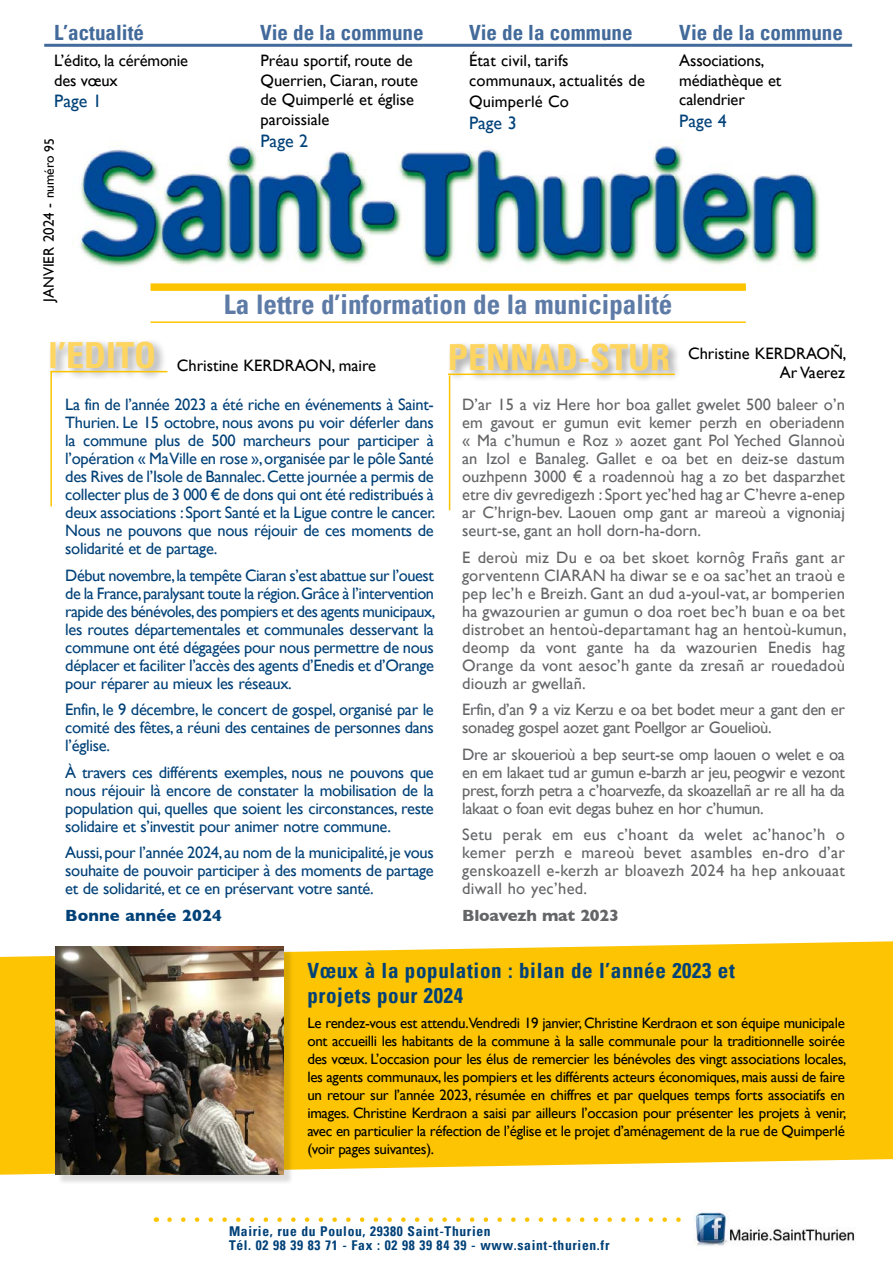
<style>
.page{position:relative;width:893px;height:1263px;background:#fff}
.page>*{position:absolute;margin:0;border:0;box-sizing:border-box;transform-origin:0 0}
.t1{font:700 condensed 36px "Univers";color:#fed561}
.t2{font:700 condensed 27px "Univers";color:#5d7ba6}
.t3{font:700 condensed 21px "Univers";color:#426a9a}
.t4{font:700 condensed 21px/25.3px "Univers";letter-spacing:.03em;color:#004178}
.t5{font:18px "Gill Sans";color:#004178}
.t6{font:16.5px/18px "Gill Sans";letter-spacing:-.02em;color:#004178;text-align:justify}
.t7{font:16.5px/18px "Gill Sans";color:#646567;text-align:justify}
.t8{font:16.5px/20px "Gill Sans";color:#000}
.t9{font:16.5px/18px "Gill Sans";letter-spacing:-.02em;color:#646567}
.t10{font:700 16.5px "Gill Sans";letter-spacing:-.01em;color:#646567}
.t11{font:700 16.5px "Gill Sans";letter-spacing:.01em;color:#004178}
.t12{font:15px/18px "Gill Sans";letter-spacing:-.02em;color:#000;text-align:justify}
.t13{font:15px "Gill Sans";color:#000}
.t14{font:700 condensed 13.5px/13.5px "Univers";letter-spacing:.05em;color:#004178}
.s1{font-style:inherit}
.s2{font-size:13.5px}
.s3{font-family:"Univers";font-weight:700;font-stretch:condensed;font-size:36px;color:#fed561}
</style>
<div class="page">
<svg style="left:0;top:941px;width:893px;height:234px;fill:#fcc403"></svg>
<img style="left:72px;top:139px;width:748px;height:128px">
<svg style="left:169px;top:1217px;width:512px;height:5px"></svg>
<div style="left:151px;top:283px;width:595px;height:8px;background:#fcc400"></div>
<hr style="left:151px;top:321px;width:595px;height:2px;background:#fcc400">
<hr style="left:44px;top:44px;width:808px;height:3px;background:#426a9a">
<div style="left:47px;top:337px;width:120px;height:44px;background:#000;opacity:.4"></div>
<img style="left:694px;top:1211px;width:161px;height:35px">
<hr style="left:50px;top:372px;width:2px;height:134px;background:#fcc400">
<hr style="left:50px;top:371px;width:117px;height:1px;background:#fcc400">
<div style="left:447px;top:340px;width:234px;height:42px;background:#000;opacity:.4"></div>
<hr style="left:449px;top:375px;width:1px;height:135px;background:#fcc400">
<hr style="left:448px;top:374px;width:227px;height:1px;background:#fcc400">
<div style="left:57px;top:948px;width:237px;height:236px;background:#000;opacity:.14"></div>
<img style="left:55px;top:946px;width:229px;height:228px">
<p class="t3" style="left:54px;top:20px;width:91px">L’actualité</p>
<p class="t3" style="left:679px;top:20px;width:165px">Vie de la commune</p>
<p class="t8" style="left:260px;top:50px;width:159px">Préau sportif, route de<br>Querrien, Ciaran, route de Quimperlé et église paroissiale</p>
<p class="t5" style="left:260px;top:130px;width:49px">Page 2</p>
<p class="t3" style="left:260px;top:20px;width:165px">Vie de la commune</p>
<p class="t3" style="left:469px;top:20px;width:165px">Vie de la commune</p>
<p class="t8" style="left:469px;top:50px;width:177px">État civil, tarifs communaux, actualités de</p>
<p class="t8" style="left:469px;top:92px;width:102px">Quimperlé Co</p>
<p class="t5" style="left:469px;top:112px;width:49px">Page 3</p>
<p class="t8" style="left:54px;top:50px;width:135px">L’édito, la cérémonie des vœux</p>
<p class="t5" style="left:54px;top:91px;width:49px">Page 1</p>
<p class="t8" style="left:679px;top:50px;width:104px">Associations, médiathèque et calendrier</p>
<p class="t5" style="left:679px;top:110px;width:49px">Page 4</p>
<p class="t13" style="left:40px;top:302px;width:165px;rotate:-90deg">JANVIER 2024 <span class="s1">-</span> <span class="s2">numéro 95</span></p>
<h2 class="t2" style="left:224px;top:288px;width:450px">La lettre d’information de la municipalité</h2>
<h1 class="t1" style="left:48px;top:333px;width:109px">l’EDITO</h1>
<p class="t6" style="left:65px;top:396px;width:372px">La fin de l’année 2023 a été riche en événements à Saint-Thurien. Le 15 octobre, nous avons pu voir déferler dans la commune plus de 500 marcheurs pour participer à l’opération « Ma Ville en rose », organisée par le pôle Santé des Rives de l’Isole de Bannalec. Cette journée a permis de collecter plus de 3 000 € de dons qui ont été redistribués à deux associations : Sport Santé et la Ligue contre le cancer.<br>Nous ne pouvons que nous réjouir de ces moments de solidarité et de partage.</p>
<p class="t6" style="left:65px;top:566px;width:371px">Début novembre, la tempête Ciaran s’est abattue sur l’ouest de la France, paralysant toute la région. Grâce à l’intervention rapide des bénévoles, des pompiers et des agents municipaux, les routes départementales et communales desservant la commune ont été dégagées pour nous permettre de nous déplacer et faciliter l’accès des agents d’Enedis et d’Orange pour réparer au mieux les réseaux.</p>
<p class="t6" style="left:65px;top:701px;width:370px">Enfin, le 9 décembre, le concert de gospel, organisé par le comité des fêtes, a réuni des centaines de personnes dans l’église.</p>
<p class="t6" style="left:65px;top:763px;width:370px">À travers ces différents exemples, nous ne pouvons que nous réjouir là encore de constater la mobilisation de la population qui, quelles que soient les circonstances, reste solidaire et s’investit pour animer notre commune.</p>
<p class="t6" style="left:65px;top:844px;width:370px">Aussi, pour l’année 2024, au nom de la municipalité, je vous souhaite de pouvoir participer à des moments de partage et de solidarité, et ce en préservant votre santé.</p>
<p class="t11" style="left:65px;top:902px;width:158px">Bonne année 2024</p>
<p class="t8" style="left:177px;top:355px;width:201px">Christine KERDRAON, maire</p>
<p class="t8" style="left:448px;top:344px;width:400px;line-height:18.8px;text-align:right"><span class="s3">PENNAD-STUR</span> Christine KERDRAOÑ,<br>Ar Vaerez</p>
<p class="t7" style="left:462px;top:396px;width:384px">D’ar 15 a viz Here hor boa gallet gwelet 500 baleer o’n em gavout er gumun evit kemer perzh en oberiadenn « Ma c’humun e Roz » aozet gant Pol Yeched Glannoù an Izol e Banaleg. Gallet e oa bet en deiz-se dastum ouzhpenn 3000 € a roadennoù hag a zo bet dasparzhet etre div gevredigezh : Sport yec’hed hag ar C’hevre a-enep ar C’hrign-bev. Laouen omp gant ar mareoù a vignoniaj seurt-se, gant an holl dorn-ha-dorn.</p>
<p class="t7" style="left:462px;top:548px;width:386px">E deroù miz Du e oa bet skoet kornôg Frañs gant ar gorventenn CIARAN ha diwar se e oa sac’het an traoù e pep lec’h e Breizh. Gant an dud a-youl-vat, ar bomperien ha gwazourien ar gumun o doa roet bec’h buan e oa bet distrobet an hentoù-departamant hag an hentoù-kumun, deomp da vont gante ha da wazourien Enedis hag Orange da vont aesoc’h gante da zresañ ar rouedadoù diouzh ar gwellañ.</p>
<p class="t9" style="left:462px;top:701px;width:384px">Erfin, d’an 9 a viz Kerzu e oa bet bodet meur a gant den er sonadeg gospel aozet gant Poellgor ar Gouelioù.</p>
<p class="t7" style="left:462px;top:745px;width:384px">Dre ar skouerioù a bep seurt-se omp laouen o welet e oa en em lakaet tud ar gumun e-barzh ar jeu, peogwir e vezont prest, forzh petra a c’hoarvezfe, da skoazellañ ar re all ha da lakaat o foan evit degas buhez en hor c’humun.</p>
<p class="t7" style="left:462px;top:826px;width:384px">Setu perak em eus c’hoant da welet ac’hanoc’h o kemer perzh e mareoù bevet asambles en-dro d’ar genskoazell e-kerzh ar bloavezh 2024 ha hep ankouaat diwall ho yec’hed.</p>
<p class="t10" style="left:462px;top:902px;width:158px">Bloavezh mat 2023</p>
<p class="t4" style="left:307px;top:958px;width:429px">Vœux à la population : bilan de l’année 2023 et projets pour 2024</p>
<p class="t12" style="left:307px;top:1013px;width:541px">Le rendez-vous est attendu.Vendredi 19 janvier, Christine Kerdraon et son équipe municipale ont accueilli les habitants de la commune à la salle communale pour la traditionnelle soirée des vœux. L’occasion pour les élus de remercier les bénévoles des vingt associations locales, les agents communaux, les pompiers et les différents acteurs économiques, mais aussi de faire un retour sur l’année 2023, résumée en chiffres et par quelques temps forts associatifs en images. Christine Kerdraon a saisi par ailleurs l’occasion pour présenter les projets à venir, avec en particulier la réfection de l’église et le projet d’aménagement de la rue de Quimperlé (voir pages suivantes).</p>
<p class="t14" style="left:229px;top:1225px;width:382px">Mairie, rue du Poulou, 29380 Saint-Thurien<br>Tél. 02 98 39 83 71 - Fax : 02 98 39 84 39 - www.saint-thurien.fr</p>
</div>
